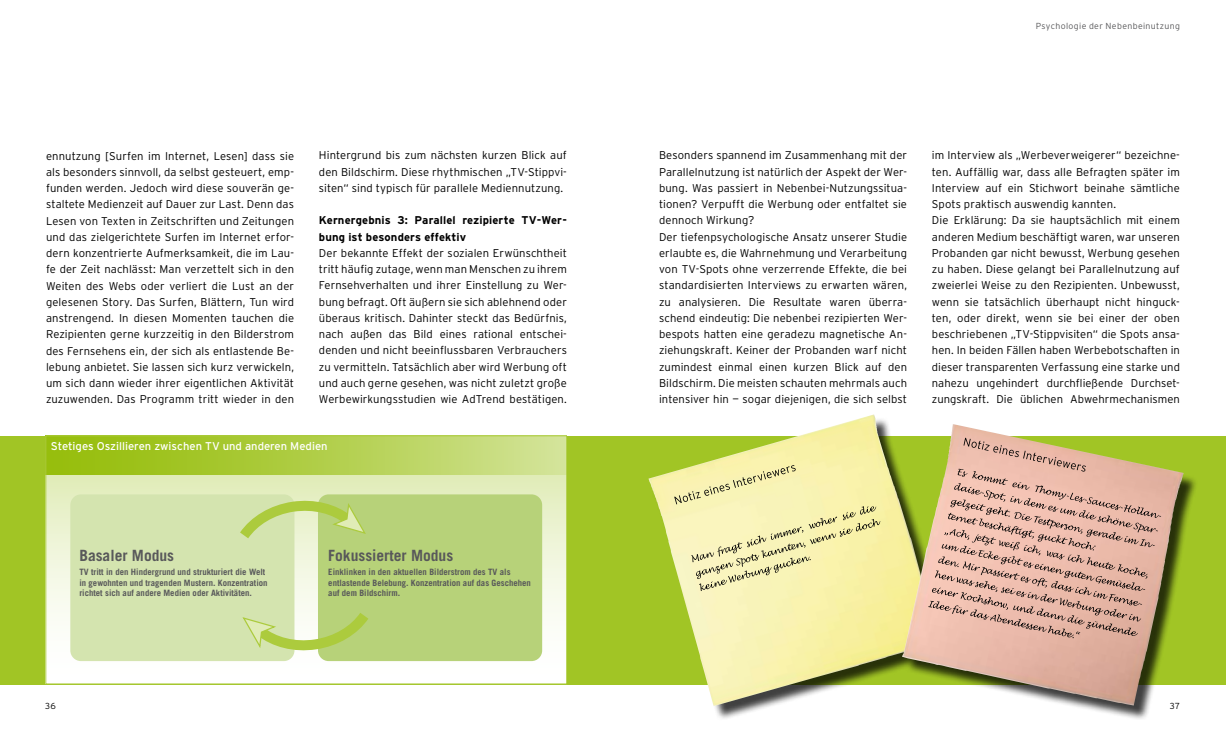
<style>
.page{position:relative;width:1226px;height:748px;background:#fff}
.page>*{position:absolute;margin:0;border:0;box-sizing:border-box;transform-origin:0 0}
.t1{font:700 15.5px "Trade Gothic";color:#58585a}
.t2{font:300 11.25px/16.2px "Interstate";letter-spacing:.01em;color:#000;text-align:justify}
.t3{font:700 11.25px/16.2px "Interstate";letter-spacing:.01em;color:#000}
.t4{font:11.25px "Interstate";color:#fff}
.t5{font:700 8.75px/10.5px "Trade Gothic";color:#58585a}
.t6{font:300 8.75px "Interstate";letter-spacing:.04em;color:#58585a}
.t7{font:300 8.75px "Interstate";color:#000}
</style>
<div class="page">
<div style="left:612px;top:436px;width:614px;height:248px;background:#a1c525"></div>
<div style="left:0;top:436px;width:613px;height:248px;background:#a1c525"></div>
<svg style="left:48px;top:475px;width:517px;height:207px;background:#f1f6df"></svg>
<div style="left:46px;top:436px;width:521px;height:39px;background:linear-gradient(to right,#91ba00,#d1e294)"></div>
<div style="left:46px;top:435px;width:521px;height:249px;border:1px solid #accb3d"></div>
<div style="left:318px;top:494px;width:224px;height:167px;background:#b7d279;border-radius:11px"></div>
<div style="left:70px;top:494px;width:224px;height:167px;background:#d4e4af;border-radius:11px"></div>
<svg style="left:242px;top:602px;width:126px;height:48px"></svg>
<svg style="left:240px;top:501px;width:126px;height:48px"></svg>
<div style="left:650px;top:416px;width:302px;height:304px;background:#000;opacity:.75"></div>
<img style="left:649px;top:414px;width:289px;height:292px">
<svg style="left:674px;top:465px;width:206px;height:126px;background:#ede8ab"></svg>
<div style="left:904px;top:425px;width:294px;height:294px;background:#000;opacity:.75"></div>
<img style="left:902px;top:424px;width:282px;height:281px">
<svg style="left:928px;top:438px;width:233px;height:200px;background:#d2ac92"></svg>
<p class="t2" style="left:46px;top:147px;width:250px">ennutzung [Surfen im Internet, Lesen] dass sie als besonders sinnvoll, da selbst gesteuert, emp&shy;funden werden. Jedoch wird diese souverän ge&shy;staltete Medienzeit auf Dauer zur Last. Denn das Lesen von Texten in Zeitschriften und Zeitungen und das zielgerichtete Surfen im Internet erfor&shy;dern konzentrierte Aufmerksamkeit, die im Lau&shy;fe der Zeit nachlässt: Man verzettelt sich in den Weiten des Webs oder verliert die Lust an der gelesenen Story. Das Surfen, Blättern, Tun wird anstrengend. In diesen Momenten tauchen die Rezipienten gerne kurzzeitig in den Bilderstrom des Fernsehens ein, der sich als entlastende Be&shy;lebung anbietet. Sie lassen sich kurz verwickeln, um sich dann wieder ihrer eigentlichen Aktivität zuzuwenden. Das Programm tritt wieder in den</p>
<p class="t2" style="left:319px;top:147px;width:250px">Hintergrund bis zum nächsten kurzen Blick auf den Bildschirm. Diese rhythmischen „TV-Stippvi&shy;siten“ sind typisch für parallele Mediennutzung.</p>
<p class="t3" style="left:319px;top:212px;width:250px">Kernergebnis 3: Parallel rezipierte TV-Wer&shy;bung ist besonders effektiv</p>
<p class="t2" style="left:319px;top:245px;width:250px">Der bekannte Effekt der sozialen Erwünschtheit tritt häufig zutage, wenn man Menschen zu ihrem Fernsehverhalten und ihrer Einstellung zu Wer&shy;bung befragt. Oft äußern sie sich ablehnend oder überaus kritisch. Dahinter steckt das Bedürfnis, nach außen das Bild eines rational entschei&shy;denden und nicht beeinflussbaren Verbrauchers zu vermitteln. Tatsächlich aber wird Werbung oft und auch gerne gesehen, was nicht zuletzt große Werbewirkungsstudien wie AdTrend bestätigen.</p>
<p class="t4" style="left:51px;top:440px;width:278px">Stetiges Oszillieren zwischen TV und anderen Medien</p>
<h1 class="t1" style="left:79px;top:545px;width:96px">Basaler Modus</h1>
<p class="t5" style="left:79px;top:567px;width:190px">TV tritt in den Hindergrund und strukturiert die Welt in gewohnten und tragenden Mustern. Konzentration richtet sich auf andere Medien oder Aktivitäten.</p>
<h1 class="t1" style="left:328px;top:545px;width:126px">Fokussierter Modus</h1>
<p class="t5" style="left:328px;top:567px;width:204px">Einklinken in den aktuellen Bilderstrom des TV als entlastende Belebung. Konzentration auf das Geschehen auf dem Bildschirm.</p>
<p class="t6" style="left:1036px;top:21px;width:146px">Psychologie der Nebenbeinutzung</p>
<p class="t2" style="left:659px;top:147px;width:250px;text-align:left">Besonders spannend im Zusammenhang mit der Parallelnutzung ist natürlich der Aspekt der Wer&shy;bung. Was passiert in Nebenbei-Nutzungssitua&shy;tionen? Verpufft die Werbung oder entfaltet sie dennoch Wirkung?<br>Der tiefenpsychologische Ansatz unserer Studie erlaubte es, die Wahrnehmung und Verarbeitung von TV-Spots ohne verzerrende Effekte, die bei standardisierten Interviews zu erwarten wären, zu analysieren. Die Resultate waren überra&shy;schend eindeutig: Die nebenbei rezipierten Wer&shy;bespots hatten eine geradezu magnetische An&shy;ziehungskraft. Keiner der Probanden warf nicht zumindest einmal einen kurzen Blick auf den Bildschirm. Die meisten schauten mehrmals auch intensiver hin — sogar diejenigen, die sich selbst</p>
<p class="t2" style="left:932px;top:147px;width:250px;text-align:left">im Interview als „Werbeverweigerer“ bezeichne&shy;ten. Auffällig war, dass alle Befragten später im Interview auf ein Stichwort beinahe sämtliche Spots praktisch auswendig kannten.<br>Die Erklärung: Da sie hauptsächlich mit einem anderen Medium beschäftigt waren, war unseren Probanden gar nicht bewusst, Werbung gesehen zu haben. Diese gelangt bei Parallelnutzung auf zweierlei Weise zu den Rezipienten. Unbewusst, wenn sie tatsächlich überhaupt nicht hinguck&shy;ten, oder direkt, wenn sie bei einer der oben beschriebenen „TV-Stippvisiten“ die Spots ansa&shy;hen. In beiden Fällen haben Werbebotschaften in dieser transparenten Verfassung eine starke und nahezu ungehindert durchfließende Durchset&shy;zungskraft. Die üblichen Abwehrmechanismen</p>
<p class="t7" style="left:45px;top:701px;width:12px">36</p>
<p class="t7" style="left:1170px;top:701px;width:12px">37</p>
</div>
